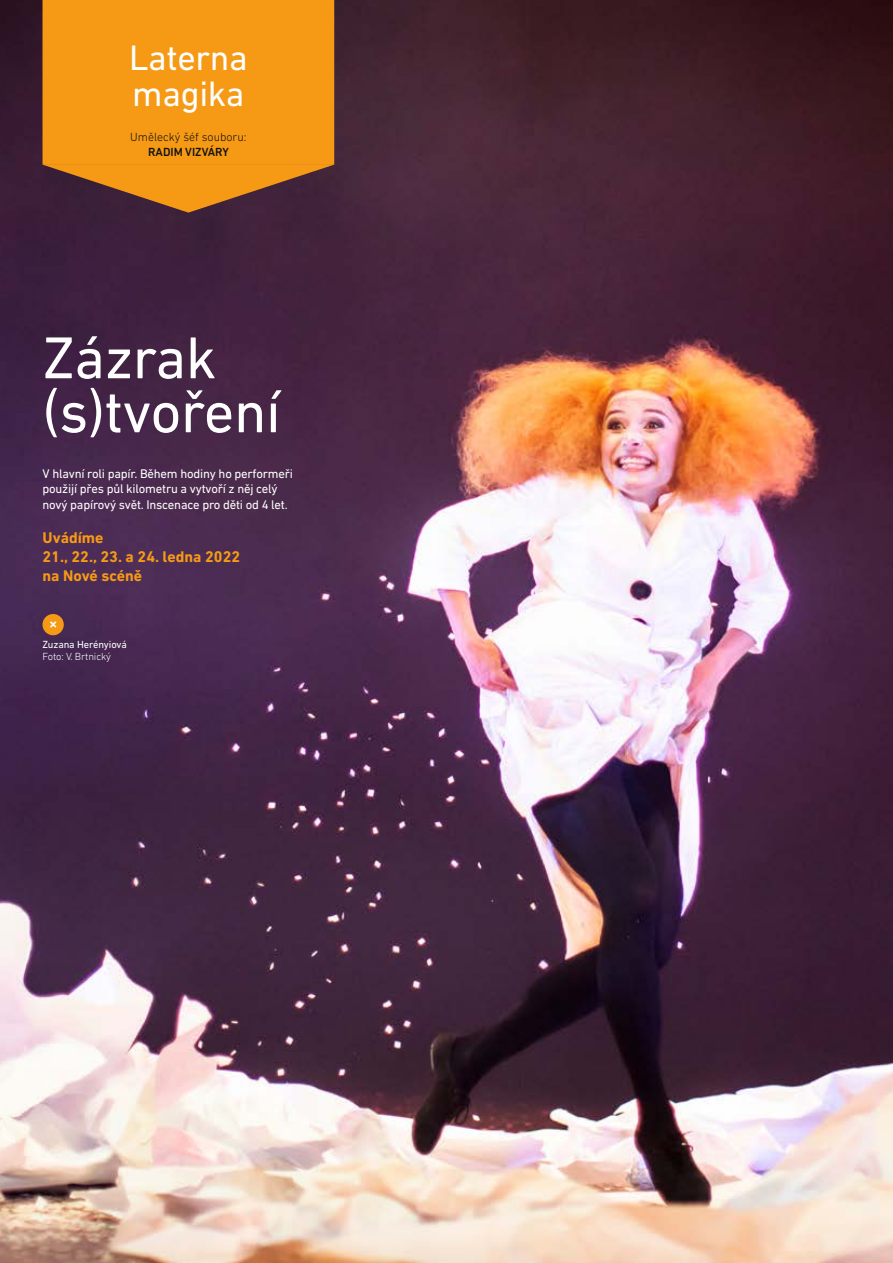
<style>
.page{position:relative;width:893px;height:1263px;background:#fff}
.page>*{position:absolute;margin:0;border:0;box-sizing:border-box;transform-origin:0 0}
.t1{font:60px/54px "DIN Next LT Pro";letter-spacing:-.01em;color:#fff}
.t2{font:36px/36px "DIN Next LT Pro";letter-spacing:-.01em;color:#fff}
.t3{font:500 16.5px "DIN Next LT Pro";color:#fff}
.t4{font:700 15.75px/18.9px "DIN Next LT Pro";color:#f69a15}
.t5{font:12.75px/15.3px "DIN Next LT Pro";letter-spacing:-.015em;color:#fff}
.t6{font:300 12px "DIN Next LT Pro";color:#12120d}
.t7{font:500 12px "DIN Next LT Pro";color:#12120d}
.t8{font:10.5px "DIN Next LT Pro";letter-spacing:-.01em;color:#fff}
.t9{font:300 10.5px "DIN Next LT Pro";letter-spacing:-.01em;color:#fff}
</style>
<div class="page">
<img style="left:0;top:0;width:893px;height:1263px">
<div style="left:43px;top:614px;width:21px;height:21px;background:#f69a15;border-radius:50%"></div>
<svg style="left:43px;top:0;width:291px;height:213px;background:#e08c19"></svg>
<h2 class="t2" style="left:129px;top:39px;width:120px">Laterna magika</h2>
<p class="t6" style="left:130px;top:130px;width:118px">Umělecký šéf souboru:</p>
<p class="t7" style="left:148px;top:145px;width:82px">RADIM VIZVÁRY</p>
<h1 class="t1" style="left:43px;top:330px;width:240px">Zázrak (s)tvoření</h1>
<p class="t5" style="left:43px;top:466px;width:252px">V hlavní roli papír. Během hodiny ho performeři použijí přes půl kilometru a vytvoří z něj celý nový papírový svět. Inscenace pro děti od 4 let.</p>
<p class="t4" style="left:43px;top:528px;width:199px">Uvádíme<br>21., 22., 23. a 24. ledna 2022 na Nové scéně</p>
<p class="t3" style="left:49px;top:614px;width:11px">×</p>
<p class="t8" style="left:43px;top:638px;width:86px">Zuzana Herényiová</p>
<p class="t9" style="left:43px;top:651px;width:70px">Foto: V. Brtnický</p>
</div>
